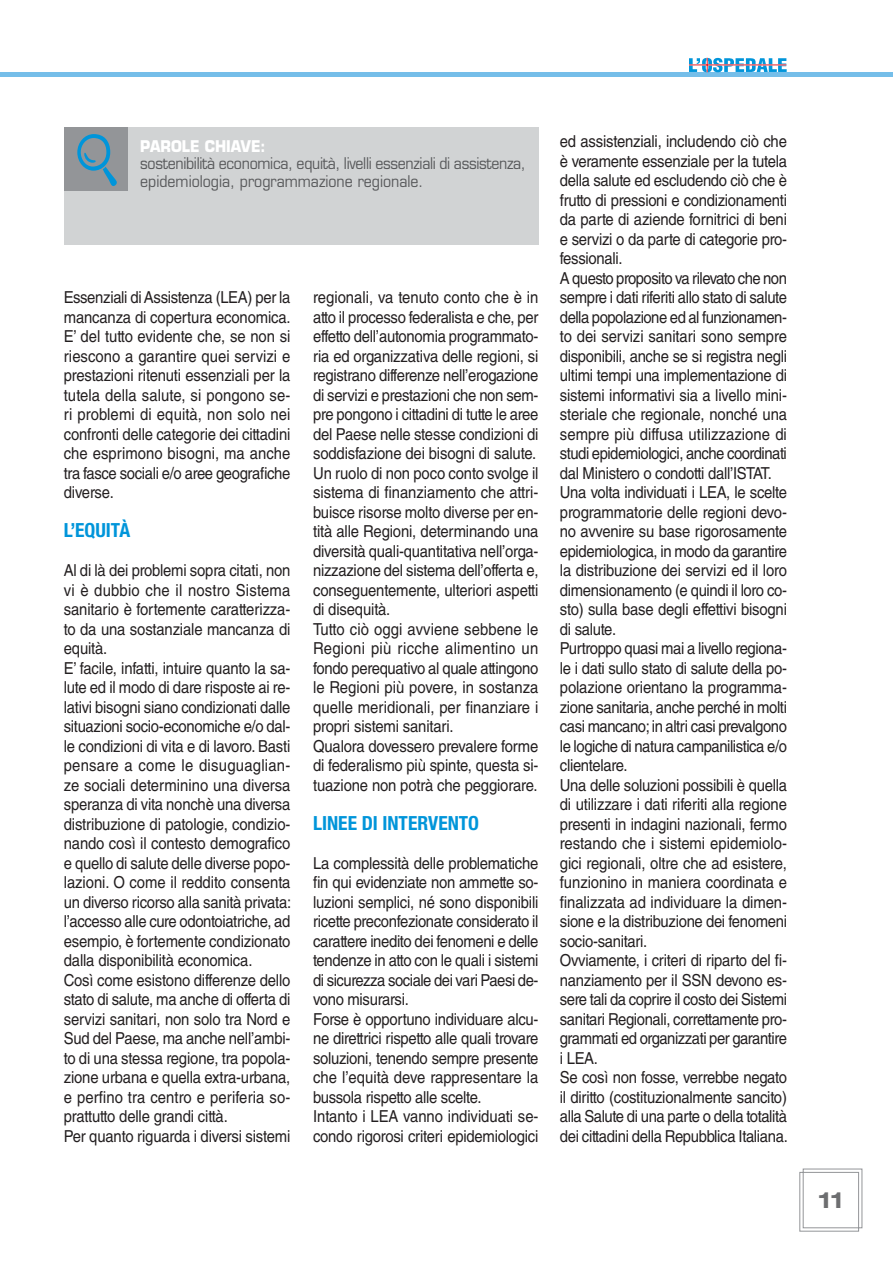
<style>
.page{position:relative;width:893px;height:1263px;background:#fff}
.page>*{position:absolute;margin:0;border:0;box-sizing:border-box;transform-origin:0 0}
.t1{font:700 expanded 22.5px "Helvetica Neue LT Std";color:#6d6e70}
.t2{font:700 condensed 19.5px "Helvetica Neue LT Std";color:#0095da}
.t3{font:16.5px/19.5px "Helvetica LT Std";letter-spacing:-.015em;color:#231f20;scale:.9 1}
.t4{font:15.75px "Eurostile LT Std";letter-spacing:-.02em;color:#58595b;scale:.9 1}
.t5{font:15.75px "Eurostile LT Std";color:#58595b;scale:.9 1}
.t6{font:700 15.75px "Eurostile LT Std";color:#fff;scale:.9 1}
</style>
<div class="page">
<div style="left:0;top:72px;width:893px;height:5px;background:#75bee9"></div>
<svg style="left:799px;top:1168px;width:64px;height:64px"></svg>
<svg style="left:689px;top:58px;width:98px;height:14px"></svg>
<hr style="left:689px;top:65px;width:97px;height:1px;background:#ed1c24">
<div style="left:64px;top:127px;width:475px;height:118px;background:#d1d3d4"></div>
<div style="left:64px;top:128px;width:64px;height:63px;background:#939598"></div>
<p class="t5" style="left:70px;top:173px;width:394px"><sup>◻</sup> epidemiologia, programmazione regionale.</p>
<p class="t6" style="left:140px;top:141px;width:141px">PAROLE CHIAVE:</p>
<p class="t4" style="left:140px;top:156px;width:430px">sostenibilità economica, equità, livelli essenziali di assistenza,</p>
<p class="t3" style="left:64px;top:289px;width:254px;text-align:justify">Essenziali di Assistenza (LEA) per la mancanza di copertura economica.<br>E’ del tutto evidente che, se non si riescono a garantire quei servizi e prestazioni ritenuti essenziali per la tutela della salute, si pongono se&shy;ri problemi di equità, non solo nei confronti delle categorie dei cittadini che esprimono bisogni, ma anche tra fasce sociali e/o aree geografiche diverse.</p>
<p class="t2" style="left:64px;top:523px;width:68px">L’EQUITÀ</p>
<p class="t3" style="left:64px;top:562px;width:254px">Al di là dei problemi sopra citati, non vi è dubbio che il nostro Sistema sanitario è fortemente caratterizza&shy;to da una sostanziale mancanza di equità.<br>E’ facile, infatti, intuire quanto la sa&shy;lute ed il modo di dare risposte ai re&shy;lativi bisogni siano condizionati dalle situazioni socio-economiche e/o dal&shy;le condizioni di vita e di lavoro. Basti pensare a come le disuguaglian&shy;ze sociali determinino una diversa speranza di vita nonchè una diversa distribuzione di patologie, condizio&shy;nando così il contesto demografico e quello di salute delle diverse popo&shy;lazioni. O come il reddito consenta un diverso ricorso alla sanità privata: l’accesso alle cure odontoiatriche, ad esempio, è fortemente condizionato dalla disponibilità economica.<br>Così come esistono differenze dello stato di salute, ma anche di offerta di servizi sanitari, non solo tra Nord e Sud del Paese, ma anche nell’ambi&shy;to di una stessa regione, tra popola&shy;zione urbana e quella extra-urbana, e perfino tra centro e periferia so&shy;prattutto delle grandi città.<br>Per quanto riguarda i diversi sistemi</p>
<p class="t3" style="left:313px;top:289px;width:252px">regionali, va tenuto conto che è in atto il processo federalista e che, per effetto dell’autonomia programmato&shy;ria ed organizzativa delle regioni, si registrano differenze nell’erogazione di servizi e prestazioni che non sem&shy;pre pongono i cittadini di tutte le aree del Paese nelle stesse condizioni di soddisfazione dei bisogni di salute.<br>Un ruolo di non poco conto svolge il sistema di finanziamento che attri&shy;buisce risorse molto diverse per en&shy;tità alle Regioni, determinando una diversità quali-quantitativa nell’orga&shy;nizzazione del sistema dell’offerta e, conseguentemente, ulteriori aspetti di disequità.<br>Tutto ciò oggi avviene sebbene le Regioni più ricche alimentino un fondo perequativo al quale attingono le Regioni più povere, in sostanza quelle meridionali, per finanziare i propri sistemi sanitari.<br>Qualora dovessero prevalere forme di federalismo più spinte, questa si&shy;tuazione non potrà che peggiorare.</p>
<p class="t2" style="left:313px;top:816px;width:168px">LINEE DI INTERVENTO</p>
<p class="t3" style="left:313px;top:855px;width:252px">La complessità delle problematiche fin qui evidenziate non ammette so&shy;luzioni semplici, né sono disponibili ricette preconfezionate considerato il carattere inedito dei fenomeni e delle tendenze in atto con le quali i sistemi di sicurezza sociale dei vari Paesi de&shy;vono misurarsi.<br>Forse è opportuno individuare alcu&shy;ne direttrici rispetto alle quali trovare soluzioni, tenendo sempre presente che l’equità deve rappresentare la bussola rispetto alle scelte.<br>Intanto i LEA vanno individuati se&shy;condo rigorosi criteri epidemiologici</p>
<p class="t3" style="left:560px;top:133px;width:255px">ed assistenziali, includendo ciò che è veramente essenziale per la tutela della salute ed escludendo ciò che è frutto di pressioni e condizionamenti da parte di aziende fornitrici di beni e servizi o da parte di categorie pro&shy;fessionali.<br>A questo proposito va rilevato che non sempre i dati riferiti allo stato di salute della popolazione ed al funzionamen&shy;to dei servizi sanitari sono sempre disponibili, anche se si registra negli ultimi tempi una implementazione di sistemi informativi sia a livello mini&shy;steriale che regionale, nonché una sempre più diffusa utilizzazione di studi epidemiologici, anche coordinati dal Ministero o condotti dall’ISTAT.<br>Una volta individuati i LEA, le scelte programmatorie delle regioni devo&shy;no avvenire su base rigorosamente epidemiologica, in modo da garantire la distribuzione dei servizi ed il loro dimensionamento (e quindi il loro co&shy;sto) sulla base degli effettivi bisogni di salute.<br>Purtroppo quasi mai a livello regiona&shy;le i dati sullo stato di salute della po&shy;polazione orientano la programma&shy;zione sanitaria, anche perché in molti casi mancano; in altri casi prevalgono le logiche di natura campanilistica e/o clientelare.<br>Una delle soluzioni possibili è quella di utilizzare i dati riferiti alla regione presenti in indagini nazionali, fermo restando che i sistemi epidemiolo&shy;gici regionali, oltre che ad esistere, funzionino in maniera coordinata e finalizzata ad individuare la dimen&shy;sione e la distribuzione dei fenomeni socio-sanitari.<br>Ovviamente, i criteri di riparto del fi&shy;nanziamento per il SSN devono es&shy;sere tali da coprire il costo dei Sistemi sanitari Regionali, correttamente pro&shy;grammati ed organizzati per garantire i LEA.<br>Se così non fosse, verrebbe negato il diritto (costituzionalmente sancito) alla Salute di una parte o della totalità dei cittadini della Repubblica Italiana.</p>
<h1 class="t1" style="left:818px;top:1192px;width:27px">11</h1>
</div>
